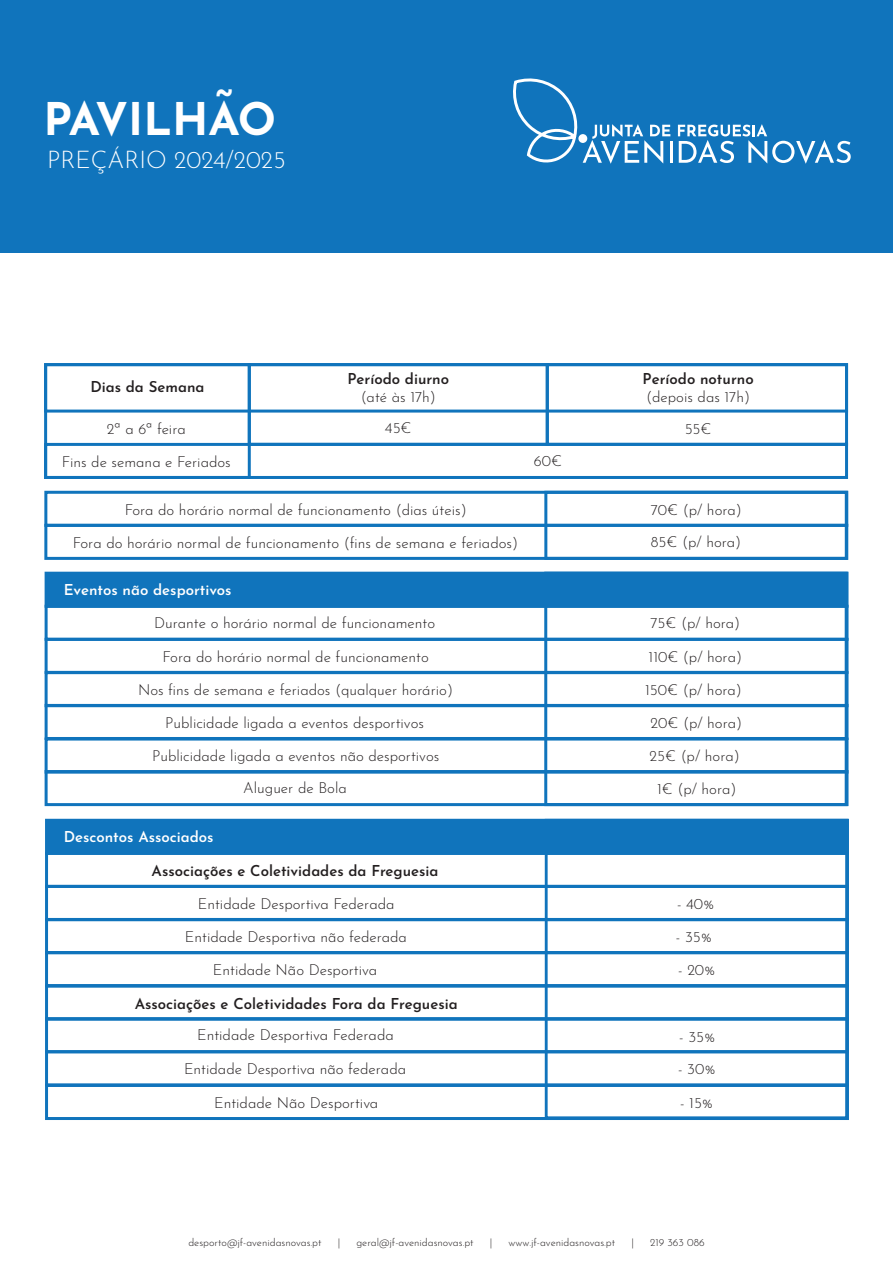
<style>
.page{position:relative;width:893px;height:1263px;background:#fff}
.page>*{position:absolute;margin:0;border:0;box-sizing:border-box;transform-origin:0 0}
.t1{font:700 45px "Josefin Sans";color:#fff}
.t2{font:300 24px "Josefin Sans";color:#fff}
.t3{font:300 15px/32.8px "Josefin Sans";color:#231f20;text-align:center}
.t4{font:600 15px "Josefin Sans";color:#231f20}
.t5{font:600 15px "Josefin Sans";color:#fff}
.t6{font:300 10.5px "Josefin Sans";color:#231f20}
</style>
<div class="page">
<div style="left:0;top:0;width:893px;height:252px;background:#1074bc"></div>
<hr style="left:670px;top:141px;width:2px;height:22px;background:#fff">
<svg style="left:678px;top:124px;width:173px;height:40px"></svg>
<svg style="left:513px;top:78px;width:157px;height:86px"></svg>
<div style="left:578px;top:134px;width:9px;height:9px;background:#fff;border-radius:50%"></div>
<div style="left:44px;top:363px;width:804px;height:50px;border:3px solid #1074bc"></div>
<div style="left:44px;top:443px;width:804px;height:36px;border:3px solid #1074bc"></div>
<div style="left:44px;top:363px;width:207px;height:116px;border:3px solid #1074bc"></div>
<div style="left:248px;top:363px;width:301px;height:83px;border:3px solid #1074bc"></div>
<div style="left:546px;top:363px;width:302px;height:83px;border:3px solid #1074bc"></div>
<div style="left:44px;top:491px;width:804px;height:36px;border:3px solid #1074bc"></div>
<div style="left:44px;top:524px;width:804px;height:36px;border:3px solid #1074bc"></div>
<div style="left:45px;top:572px;width:803px;height:36px;background:#1074bc"></div>
<div style="left:45px;top:605px;width:803px;height:36px;border:3px solid #1074bc"></div>
<div style="left:544px;top:572px;width:304px;height:234px;border:3px solid #1074bc"></div>
<div style="left:45px;top:638px;width:803px;height:36px;border:3px solid #1074bc"></div>
<div style="left:45px;top:671px;width:803px;height:36px;border:3px solid #1074bc"></div>
<div style="left:45px;top:704px;width:803px;height:36px;border:3px solid #1074bc"></div>
<div style="left:45px;top:737px;width:803px;height:37px;border:3px solid #1074bc"></div>
<div style="left:45px;top:770px;width:803px;height:36px;border:3px solid #1074bc"></div>
<div style="left:45px;top:819px;width:804px;height:36px;background:#1074bc"></div>
<div style="left:45px;top:852px;width:804px;height:36px;border:3px solid #1074bc"></div>
<div style="left:545px;top:819px;width:303px;height:300px;border:3px solid #1074bc"></div>
<div style="left:45px;top:885px;width:804px;height:36px;border:3px solid #1074bc"></div>
<div style="left:45px;top:918px;width:804px;height:36px;border:3px solid #1074bc"></div>
<div style="left:45px;top:951px;width:804px;height:36px;border:3px solid #1074bc"></div>
<div style="left:45px;top:985px;width:804px;height:36px;border:3px solid #1074bc"></div>
<div style="left:45px;top:1017px;width:804px;height:36px;border:3px solid #1074bc"></div>
<div style="left:45px;top:1050px;width:804px;height:36px;border:3px solid #1074bc"></div>
<div style="left:45px;top:1084px;width:804px;height:36px;border:3px solid #1074bc"></div>
<h1 class="t1" style="left:44px;top:79px;width:234px">PAVILHÃO</h1>
<h2 class="t2" style="left:47px;top:141px;width:240px">PREÇÁRIO 2024/2025</h2>
<p class="t4" style="left:643px;top:366px;width:113px">Período noturno</p>
<p class="t3" style="left:646px;top:379px;width:105px">(depois das 17h)</p>
<p class="t4" style="left:347px;top:366px;width:103px">Período diurno</p>
<p class="t3" style="left:361px;top:379px;width:77px">(até às 17h)</p>
<p class="t4" style="left:90px;top:374px;width:116px">Dias da Semana</p>
<p class="t3" style="left:107px;top:411px;width:80px">2ª a 6ª feira</p>
<p class="t3" style="left:385px;top:410px;width:28px">45€</p>
<p class="t3" style="left:685px;top:411px;width:28px">55€</p>
<p class="t3" style="left:62px;top:444px;width:170px">Fins de semana e Feriados</p>
<p class="t3" style="left:534px;top:443px;width:30px">60€</p>
<p class="t3" style="left:73px;top:492px;width:447px;line-height:32.4px">Fora do horário normal de funcionamento (dias úteis)<br>Fora do horário normal de funcionamento (fins de semana e feriados)</p>
<p class="t3" style="left:651px;top:491px;width:93px;text-align:left">70€ (p/ hora)<br>85€ (p/ hora)</p>
<p class="t5" style="left:64px;top:577px;width:169px">Eventos não desportivos</p>
<p class="t3" style="left:154px;top:605px;width:283px">Durante o horário normal de funcionamento</p>
<p class="t3" style="left:650px;top:605px;width:91px">75€ (p/ hora)</p>
<p class="t3" style="left:138px;top:638px;width:316px">Fora do horário normal de funcionamento<br>Nos fins de semana e feriados (qualquer horário)</p>
<p class="t3" style="left:165px;top:704px;width:260px">Publicidade ligada a eventos desportivos</p>
<p class="t3" style="left:152px;top:739px;width:289px;line-height:31.8px">Publicidade ligada a eventos não desportivos<br>Aluguer de Bola</p>
<p class="t3" style="left:649px;top:639px;width:95px">110€ (p/ hora)</p>
<p class="t3" style="left:645px;top:672px;width:98px">150€ (p/ hora)</p>
<p class="t3" style="left:650px;top:705px;width:94px;text-align:left">20€ (p/ hora)<br>25€ (p/ hora)</p>
<p class="t3" style="left:657px;top:771px;width:81px">1€ (p/ hora)</p>
<p class="t5" style="left:64px;top:824px;width:151px">Descontos Associados</p>
<p class="t4" style="left:152px;top:858px;width:288px">Associações e Coletividades da Freguesia</p>
<p class="t3" style="left:185px;top:886px;width:224px">Entidade Desportiva Federada<br>Entidade Desportiva não federada</p>
<p class="t3" style="left:213px;top:952px;width:166px">Entidade Não Desportiva</p>
<p class="t4" style="left:135px;top:990px;width:324px">Associações e Coletividades Fora da Freguesia</p>
<p class="t3" style="left:197px;top:1017px;width:198px">Entidade Desportiva Federada</p>
<p class="t3" style="left:184px;top:1051px;width:224px">Entidade Desportiva não federada</p>
<p class="t3" style="left:214px;top:1084px;width:166px">Entidade Não Desportiva</p>
<p class="t3" style="left:677px;top:886px;width:39px">- 40%</p>
<p class="t3" style="left:676px;top:919px;width:38px">- 35%</p>
<p class="t3" style="left:678px;top:952px;width:39px">- 20%</p>
<p class="t3" style="left:679px;top:1018px;width:38px">- 35%</p>
<p class="t3" style="left:678px;top:1051px;width:39px">- 30%</p>
<p class="t3" style="left:680px;top:1084px;width:35px">- 15%</p>
<p class="t6" style="left:188px;top:1234px;width:135px">desporto@jf-avenidasnovas.pt</p>
<p class="t6" style="left:338px;top:1234px;width:4px">|</p>
<p class="t6" style="left:356px;top:1234px;width:119px">geral@jf-avenidasnovas.pt</p>
<p class="t6" style="left:490px;top:1234px;width:4px">|</p>
<p class="t6" style="left:508px;top:1234px;width:108px">www.jf-avenidasnovas.pt</p>
<p class="t6" style="left:631px;top:1234px;width:4px">|</p>
<p class="t6" style="left:650px;top:1234px;width:56px">219 363 086</p>
</div>
